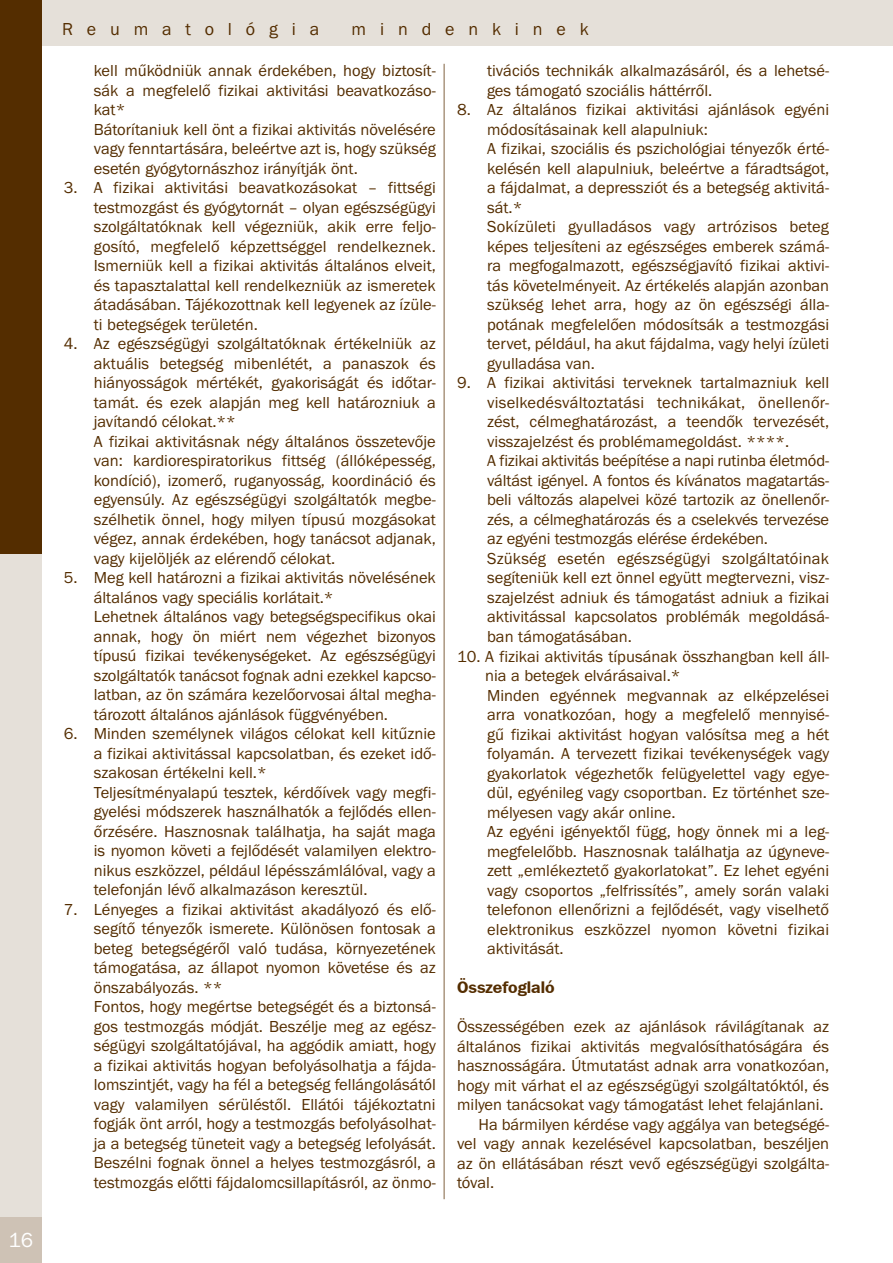
<style>
.page{position:relative;width:893px;height:1263px;background:#fff}
.page>*{position:absolute;margin:0;border:0;box-sizing:border-box;transform-origin:0 0}
.t1{font:21px "BM Franklin Gothic URW Boo";color:#fff}
.t2{font:18px "BM Franklin Gothic URW Boo";letter-spacing:.77em;color:#542d00}
.t3{font:16.5px/19.5px "BM Franklin Gothic URW Boo";color:#542d00}
.t4{font:16.5px "Franklin Gothic PFL Bold";color:#542d00}
</style>
<div class="page">
<div style="left:40px;top:0;width:853px;height:46px;background:#e5e0d9"></div>
<div style="left:0;top:1217px;width:42px;height:46px;background:#cec2b5"></div>
<div style="left:0;top:0;width:42px;height:555px;background:#542d00"></div>
<div style="left:0;top:554px;width:42px;height:663px;background:#e5e0d9"></div>
<hr style="left:443px;top:64px;width:2px;height:1135px;background:#aa9680">
<p class="t1" style="left:8px;top:1227px;width:26px">16</p>
<p class="t2" style="left:62px;top:18px;width:259px">Reumatológia</p>
<p class="t2" style="left:352px;top:18px;width:239px">mindenkinek</p>
<p class="t3" style="left:94px;top:61px;width:344px">kell működniük annak érdekében, hogy biztosít&shy;sák a megfelelő fizikai aktivitási beavatkozáso&shy;kat*<br>Bátorítaniuk kell önt a fizikai aktivitás növelésére vagy fenntartására, beleértve azt is, hogy szükség esetén gyógytornászhoz irányítják önt.</p>
<p class="t3" style="left:94px;top:178px;width:344px;text-align:justify;text-indent:-30px">3. A fizikai aktivitási beavatkozásokat – fittségi testmozgást és gyógytornát – olyan egészségügyi szolgáltatóknak kell végezniük, akik erre feljo&shy;gosító, megfelelő képzettséggel rendelkeznek.<br>Ismerniük kell a fizikai aktivitás általános elveit, és tapasztalattal kell rendelkezniük az ismeretek átadásában. Tájékozottnak kell legyenek az ízüle&shy;ti betegségek területén.</p>
<p class="t3" style="left:94px;top:334px;width:344px;text-indent:-30px">4. Az egészségügyi szolgáltatóknak értékelniük az aktuális betegség mibenlétét, a panaszok és hiányosságok mértékét, gyakoriságát és időtar&shy;tamát. és ezek alapján meg kell határozniuk a javítandó célokat.**<br>A fizikai aktivitásnak négy általános összetevője van: kardiorespiratorikus fittség (állóképesség, kondíció), izomerő, ruganyosság, koordináció és egyensúly. Az egészségügyi szolgáltatók megbe&shy;szélhetik önnel, hogy milyen típusú mozgásokat végez, annak érdekében, hogy tanácsot adjanak, vagy kijelöljék az elérendő célokat.</p>
<p class="t3" style="left:94px;top:568px;width:344px;text-indent:-30px">5. Meg kell határozni a fizikai aktivitás növelésének általános vagy speciális korlátait.*<br>Lehetnek általános vagy betegségspecifikus okai annak, hogy ön miért nem végezhet bizonyos típusú fizikai tevékenységeket. Az egészségügyi szolgáltatók tanácsot fognak adni ezekkel kapcso&shy;latban, az ön számára kezelőorvosai által megha&shy;tározott általános ajánlások függvényében.</p>
<p class="t3" style="left:94px;top:724px;width:344px;text-indent:-30px">6. Minden személynek világos célokat kell kitűznie a fizikai aktivitással kapcsolatban, és ezeket idő&shy;szakosan értékelni kell.*<br>Teljesítményalapú tesztek, kérdőívek vagy megfi&shy;gyelési módszerek használhatók a fejlődés ellen&shy;őrzésére. Hasznosnak találhatja, ha saját maga is nyomon követi a fejlődését valamilyen elektro&shy;nikus eszközzel, például lépésszámlálóval, vagy a telefonján lévő alkalmazáson keresztül.</p>
<p class="t3" style="left:94px;top:900px;width:344px;text-indent:-30px">7. Lényeges a fizikai aktivitást akadályozó és elő&shy;segítő tényezők ismerete. Különösen fontosak a beteg betegségéről való tudása, környezetének támogatása, az állapot nyomon követése és az önszabályozás. **<br>Fontos, hogy megértse betegségét és a biztonsá&shy;gos testmozgás módját. Beszélje meg az egész&shy;ségügyi szolgáltatójával, ha aggódik amiatt, hogy a fizikai aktivitás hogyan befolyásolhatja a fájda&shy;lomszintjét, vagy ha fél a betegség fellángolásától vagy valamilyen sérüléstől. Ellátói tájékoztatni fogják önt arról, hogy a testmozgás befolyásolhat&shy;ja a betegség tüneteit vagy a betegség lefolyását.<br>Beszélni fognak önnel a helyes testmozgásról, a testmozgás előtti fájdalomcsillapításról, az önmo-</p>
<p class="t3" style="left:487px;top:61px;width:344px">tivációs technikák alkalmazásáról, és a lehetsé&shy;ges támogató szociális háttérről.</p>
<p class="t3" style="left:487px;top:100px;width:344px;text-indent:-30px">8. Az általános fizikai aktivitási ajánlások egyéni módosításainak kell alapulniuk:<br>A fizikai, szociális és pszichológiai tényezők érté&shy;kelésén kell alapulniuk, beleértve a fáradtságot, a fájdalmat, a depressziót és a betegség aktivitá&shy;sát.*<br>Sokízületi gyulladásos vagy artrózisos beteg képes teljesíteni az egészséges emberek számá&shy;ra megfogalmazott, egészségjavító fizikai aktivi&shy;tás követelményeit. Az értékelés alapján azonban szükség lehet arra, hogy az ön egészségi álla&shy;potának megfelelően módosítsák a testmozgási tervet, például, ha akut fájdalma, vagy helyi ízületi gyulladása van.</p>
<p class="t3" style="left:487px;top:373px;width:344px;text-indent:-30px">9. A fizikai aktivitási terveknek tartalmazniuk kell viselkedésváltoztatási technikákat, önellenőr&shy;zést, célmeghatározást, a teendők tervezését, visszajelzést és problémamegoldást. ****.<br>A fizikai aktivitás beépítése a napi rutinba életmód&shy;váltást igényel. A fontos és kívánatos magatartás&shy;beli változás alapelvei közé tartozik az önellenőr&shy;zés, a célmeghatározás és a cselekvés tervezése az egyéni testmozgás elérése érdekében.<br>Szükség esetén egészségügyi szolgáltatóinak segíteniük kell ezt önnel együtt megtervezni, vis - szajelzést adniuk és támogatást adniuk a fizikai aktivitással kapcsolatos problémák megoldásá&shy;ban támogatásában.</p>
<p class="t3" style="left:485px;top:646px;width:346px;text-indent:-28px">10. A fizikai aktivitás típusának összhangban kell áll&shy;nia a betegek elvárásaival.*<br>Minden egyénnek megvannak az elképzelései arra vonatkozóan, hogy a megfelelő mennyisé&shy;gű fizikai aktivitást hogyan valósítsa meg a hét folyamán. A tervezett fizikai tevékenységek vagy gyakorlatok végezhetők felügyelettel vagy egye&shy;dül, egyénileg vagy csoportban. Ez történhet sze&shy;mélyesen vagy akár online.<br>Az egyéni igényektől függ, hogy önnek mi a leg&shy;megfelelőbb. Hasznosnak találhatja az úgyneve&shy;zett „emlékeztető gyakorlatokat”. Ez lehet egyéni vagy csoportos „felfrissítés”, amely során valaki telefonon ellenőrizni a fejlődését, vagy viselhető elektronikus eszközzel nyomon követni fizikai aktivitását.</p>
<p class="t4" style="left:457px;top:977px;width:99px">Összefoglaló</p>
<p class="t3" style="left:457px;top:1017px;width:374px">Összességében ezek az ajánlások rávilágítanak az</p>
<p class="t3" style="left:457px;top:1036px;width:374px">általános fizikai aktivitás megvalósíthatóságára és</p>
<p class="t3" style="left:457px;top:1056px;width:374px">hasznosságára. Útmutatást adnak arra vonatkozóan,</p>
<p class="t3" style="left:457px;top:1075px;width:374px">hogy mit várhat el az egészségügyi szolgáltatóktól, és</p>
<p class="t3" style="left:457px;top:1095px;width:368px">milyen tanácsokat vagy támogatást lehet felajánlani.</p>
<p class="t3" style="left:478px;top:1114px;width:352px">Ha bármilyen kérdése vagy aggálya van betegségé-</p>
<p class="t3" style="left:457px;top:1134px;width:374px">vel vagy annak kezelésével kapcsolatban, beszéljen</p>
<p class="t3" style="left:457px;top:1153px;width:374px">az ön ellátásában részt vevő egészségügyi szolgálta-</p>
<p class="t3" style="left:457px;top:1173px;width:39px">tóval.</p>
</div>
